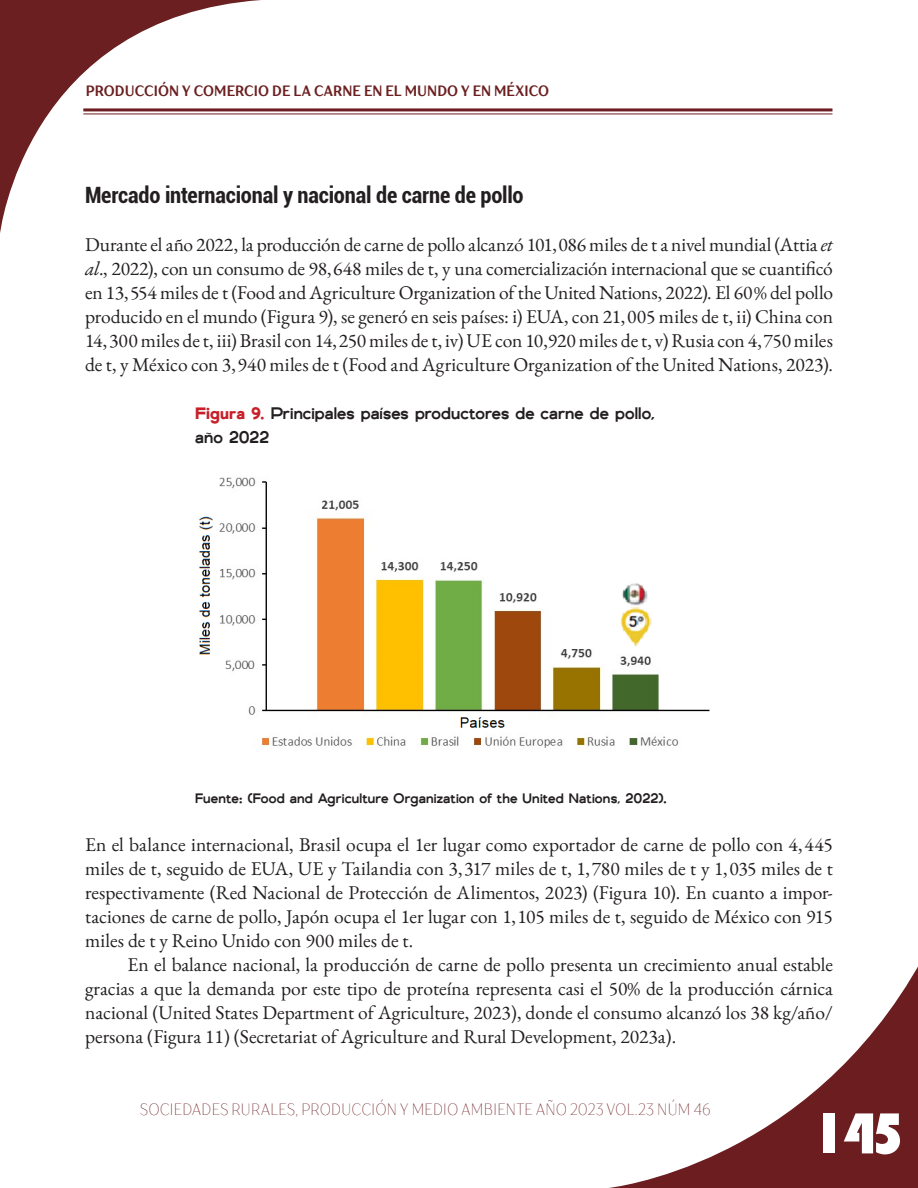
<style>
.page{position:relative;width:918px;height:1188px;background:#fff}
.page>*{position:absolute;margin:0;border:0;box-sizing:border-box;transform-origin:0 0}
.t1{font:60px "Bauhaus 93";color:#fff}
.subtitulo2{font:700 condensed 22.5px "Roboto";letter-spacing:-.01em;color:#231f20}
.primer_párrafo{font:19.5px/24px "EB Garamond";color:#231f20;text-align:justify}
.cuerpo_de_texto{font:19.5px/24px "EB Garamond";color:#231f20;text-align:justify}
.t2{font:16.5px "TT Drugs Trl Cnd Thin SC850";letter-spacing:-.01em;color:#6a1b1f}
.primer_párrafo-2{font:500 16.5px/24px "Genova";letter-spacing:.005em;color:#231f20}
.t3{font:700 15px "TT Drugs Trl Cnd";letter-spacing:.005em;color:#6b1f20}
.fuente_cuadro{font:500 13.5px "Genova";letter-spacing:.01em;color:#231f20}
.s1{font-style:italic}
.s2{font-weight:900;color:#c82029}
.s3{color:#c82029}
</style>
<div class="page">
<svg style="left:0;top:0;width:262px;height:233px"></svg>
<svg style="left:609px;top:966px;width:309px;height:222px"></svg>
<hr style="left:83px;top:108px;width:749px;height:3px;background:#6b1d1f">
<hr style="left:83px;top:113px;width:749px;height:1px;background:#6b1d1f">
<img style="left:199px;top:477px;width:511px;height:272px">
<p class="t3" style="left:86px;top:81px;width:465px">PRODUCCIÓN Y COMERCIO DE LA CARNE EN EL MUNDO Y EN MÉXICO</p>
<p class="subtitulo2" style="left:85px;top:179px;width:440px">Mercado internacional y nacional de carne de pollo</p>
<p class="primer_párrafo" style="left:85px;top:232px;width:749px">Durante el año 2022, la producción de carne de pollo alcanzó 101, 086 miles de t a nivel mundial (Attia <span class="s1">et al</span>., 2022), con un consumo de 98, 648 miles de t, y una comercialización internacional que se cuantificó en 13, 554 miles de t (Food and Agriculture Organization of the United Nations, 2022). El 60 % del pollo producido en el mundo (Figura 9), se generó en seis países: i) EUA, con 21, 005 miles de t, ii) China con 14, 300 miles de t, iii) Brasil con 14, 250 miles de t, iv) UE con 10,920 miles de t, v) Rusia con 4, 750 miles de t, y México con 3, 940 miles de t (Food and Agriculture Organization of the United Nations, 2023).</p>
<p class="primer_párrafo-2" style="left:195px;top:401px;width:461px"><span class="s2">Figura 9</span><span class="s3">.</span> Principales países productores de carne de pollo, año 2022</p>
<p class="fuente_cuadro" style="left:195px;top:790px;width:473px">Fuente: (Food and Agriculture Organization of the United Nations, 2022).</p>
<p class="primer_párrafo" style="left:85px;top:832px;width:749px">En el balance internacional, Brasil ocupa el 1er lugar como exportador de carne de pollo con 4, 445 miles de t, seguido de EUA, UE y Tailandia con 3, 317 miles de t, 1, 780 miles de t y 1, 035 miles de t respectivamente (Red Nacional de Protección de Alimentos, 2023) (Figura 10). En cuanto a impor&shy;taciones de carne de pollo, Japón ocupa el 1er lugar con 1, 105 miles de t, seguido de México con 915 miles de t y Reino Unido con 900 miles de t.</p>
<p class="cuerpo_de_texto" style="left:85px;top:952px;width:749px;text-indent:43px">En el balance nacional, la producción de carne de pollo presenta un crecimiento anual estable gracias a que la demanda por este tipo de proteína representa casi el 50% de la producción cárnica nacional (United States Department of Agriculture, 2023), donde el consumo alcanzó los 38 kg/año/ persona (Figura 11) (Secretariat of Agriculture and Rural Development, 2023a).</p>
<p class="t2" style="left:140px;top:1099px;width:572px">SOCIEDADES RURALES, PRODUCCIÓN Y MEDIO AMBIENTE AÑO 2023 VOL.23 NÚM 46</p>
<h1 class="t1" style="left:812px;top:1099px;width:95px">145</h1>
</div>
